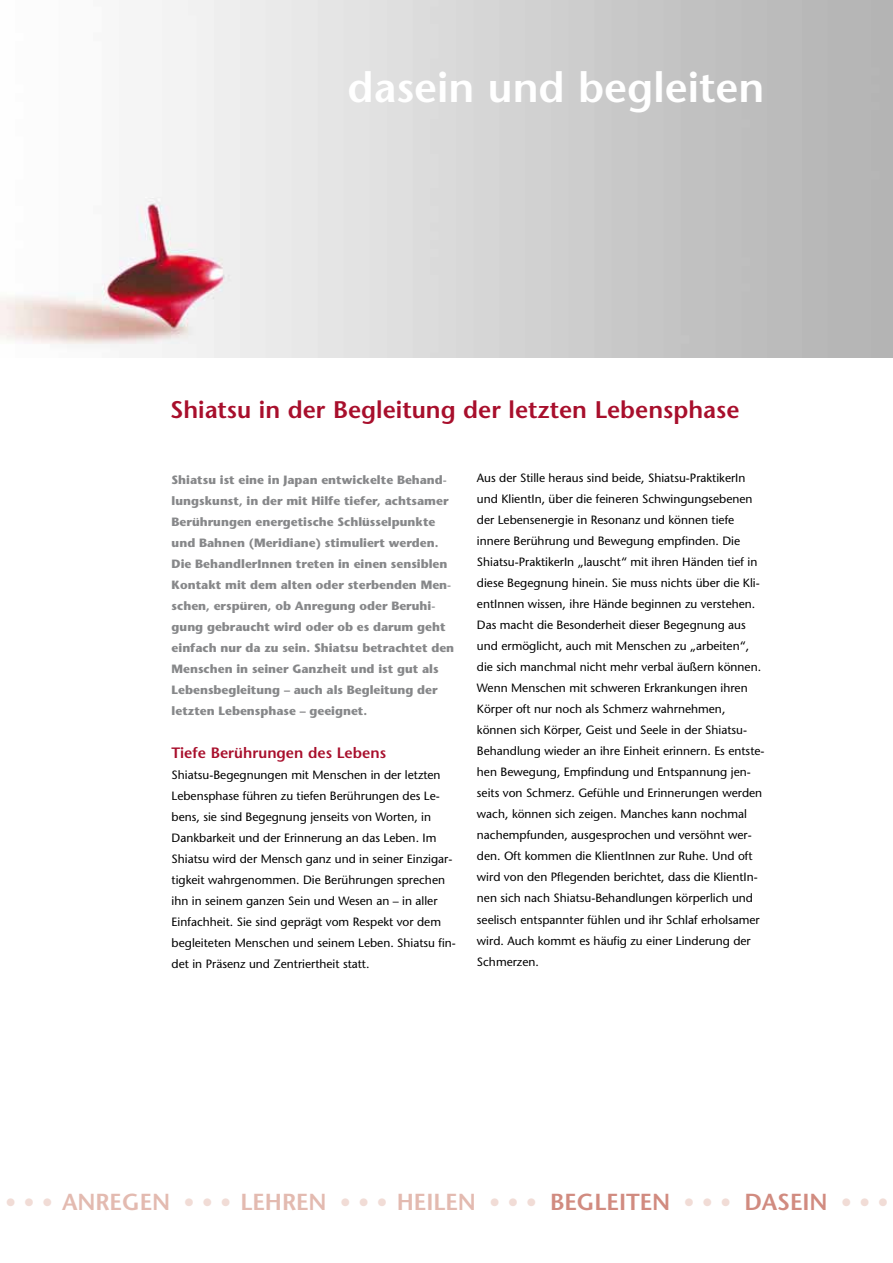
<style>
.page{position:relative;width:893px;height:1263px;background:#fff}
.page>*{position:absolute;margin:0;border:0;box-sizing:border-box;transform-origin:0 0}
.t1{font:600 42px "Stone Sans";color:#fff}
.t2{font:600 24px "Stone Sans";color:#a80f2c}
.t3{font:600 23.1px "Stone Sans";letter-spacing:-.005em;color:#e3bab0}
.t4{font:600 15px "Stone Sans";color:#a80f2c}
.t5{font:12px/21px "Stone Sans";color:#000}
.t6{font:700 12px/21px "Stone Sans";color:#87888a}
.s1{color:#d18b80}
</style>
<div class="page">
<img style="left:0;top:0;width:893px;height:357px">
<h1 class="t1" style="left:348px;top:63px;width:418px">dasein und begleiten</h1>
<h2 class="t2" style="left:170px;top:395px;width:571px">Shiatsu in der Begleitung der letzten Lebensphase</h2>
<p class="t6" style="left:172px;top:469px;width:284px">Shiatsu ist eine in Japan entwickelte Behand&shy;lungskunst, in der mit Hilfe tiefer, achtsamer Berührungen energetische Schlüsselpunkte und Bahnen (Meridiane) stimuliert werden.<br>Die BehandlerInnen treten in einen sensiblen Kontakt mit dem alten oder sterbenden Men&shy;schen, erspüren, ob Anregung oder Beruhi&shy;gung gebraucht wird oder ob es darum geht einfach nur da zu sein. Shiatsu betrachtet den Menschen in seiner Ganzheit und ist gut als Lebensbegleitung – auch als Begleitung der letzten Lebensphase – geeignet.</p>
<p class="t4" style="left:172px;top:743px;width:216px">Tiefe Berührungen des Lebens</p>
<p class="t5" style="left:172px;top:764px;width:286px">Shiatsu-Begegnungen mit Menschen in der letzten Lebensphase führen zu tiefen Berührungen des Le&shy;bens, sie sind Begegnung jenseits von Worten, in Dankbarkeit und der Erinnerung an das Leben. Im Shiatsu wird der Mensch ganz und in seiner Einzigar&shy;tigkeit wahrgenommen. Die Berührungen sprechen ihn in seinem ganzen Sein und Wesen an – in aller Einfachheit. Sie sind geprägt vom Respekt vor dem begleiteten Menschen und seinem Leben. Shiatsu fin&shy;det in Präsenz und Zentriertheit statt.</p>
<p class="t5" style="left:477px;top:468px;width:289px">Aus der Stille heraus sind beide, Shiatsu-PraktikerIn und KlientIn, über die feineren Schwingungsebenen der Lebensenergie in Resonanz und können tiefe innere Berührung und Bewegung empfinden. Die Shiatsu-PraktikerIn „lauscht“ mit ihren Händen tief in diese Begegnung hinein. Sie muss nichts über die Kli&shy;entInnen wissen, ihre Hände beginnen zu verstehen.<br>Das macht die Besonderheit dieser Begegnung aus und ermöglicht, auch mit Menschen zu „arbeiten“, die sich manchmal nicht mehr verbal äußern können.<br>Wenn Menschen mit schweren Erkrankungen ihren Körper oft nur noch als Schmerz wahrnehmen, können sich Körper, Geist und Seele in der Shiatsu-Behandlung wieder an ihre Einheit erinnern. Es entste&shy;hen Bewegung, Empfindung und Entspannung jen&shy;seits von Schmerz. Gefühle und Erinnerungen werden wach, können sich zeigen. Manches kann nochmal nachempfunden, ausgesprochen und versöhnt wer&shy;den. Oft kommen die KlientInnen zur Ruhe. Und oft wird von den Pflegenden berichtet, dass die KlientIn&shy;nen sich nach Shiatsu-Behandlungen körperlich und seelisch entspannter fühlen und ihr Schlaf erholsamer wird. Auch kommt es häufig zu einer Linderung der Schmerzen.</p>
<h3 class="t3" style="left:6px;top:1188px;width:882px"><sup>●</sup> <sup>●</sup> <sup>●</sup> anregen <sup>●</sup> <sup>●</sup> <sup>●</sup> lehren <sup>●</sup> <sup>●</sup> <sup>●</sup> heilen <sup>●</sup> <sup>●</sup> <sup>●</sup> <span class="s1">begleiten</span> <sup>●</sup> <sup>●</sup> <sup>●</sup> <span class="s1">dasein</span> <sup>●</sup> <sup>●</sup> <sup>●</sup></h3>
</div>
